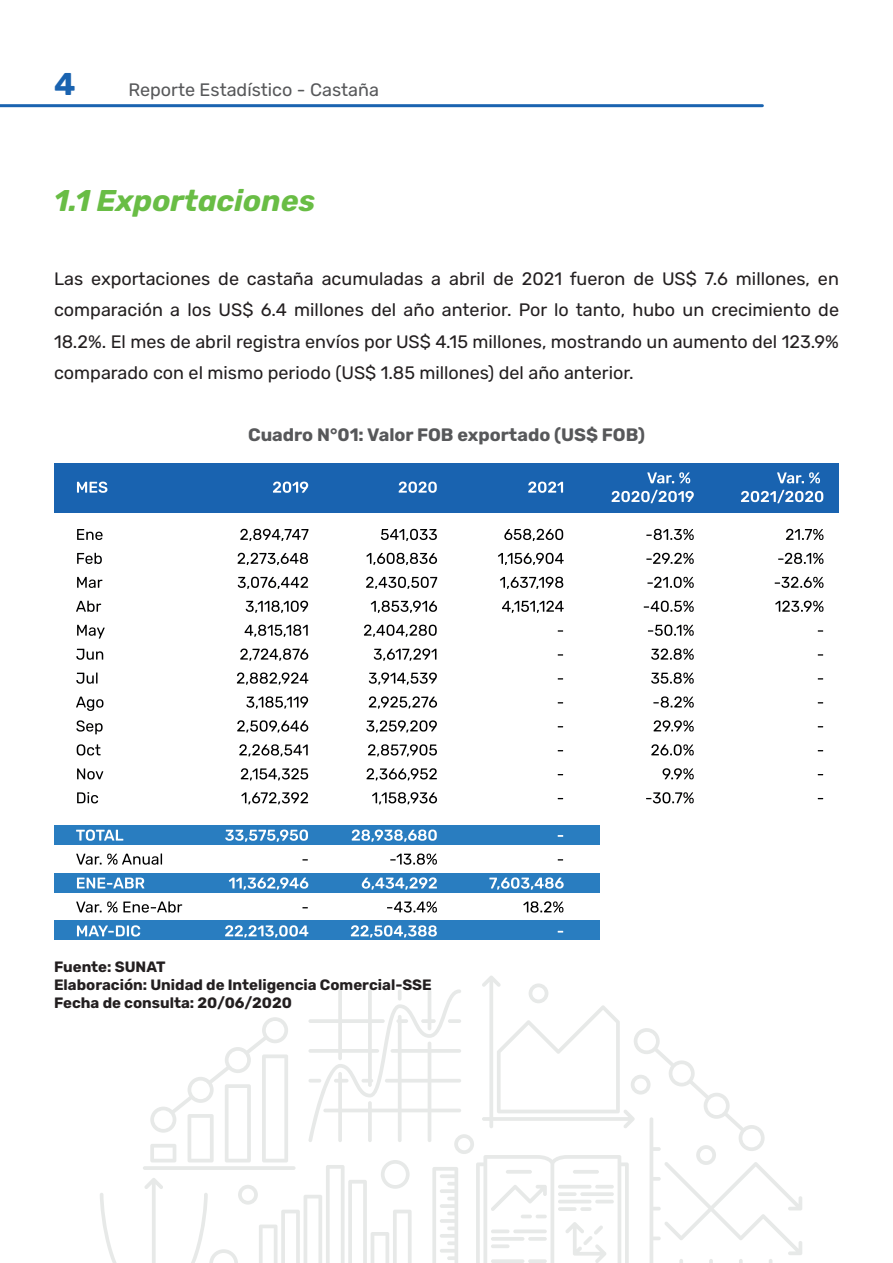
<style>
.page{position:relative;width:893px;height:1263px;background:#fff}
.page>*{position:absolute;margin:0;border:0;box-sizing:border-box;transform-origin:0 0}
.t1{font:700 31.5px "Rubik";color:#1a63b0}
.t2{font:italic 700 30px "Rubik";color:#69bd45}
.t3{font:18px/31.5px "Rubik";color:#231f20;text-align:justify}
.t4{font:700 18px "Rubik";color:#57585a}
.t5{font:18px "Rubik";color:#57585a}
.t6{font:700 15px/18px "Rubik";color:#231f20}
</style>
<div class="page">
<hr style="left:0;top:104px;width:762px;height:3px;background:#1a63b0">
<svg style="left:100px;top:976px;width:702px;height:287px"></svg>
<div style="left:54px;top:463px;width:785px;height:50px;background:#1963b0"></div>
<div style="left:54px;top:825px;width:545px;height:20px;background:#297dc0"></div>
<div style="left:54px;top:873px;width:545px;height:19px;background:#297dc0"></div>
<div style="left:54px;top:920px;width:545px;height:20px;background:#297dc0"></div>
<svg style="left:77px;top:529px;width:26px;height:11px"></svg>
<svg style="left:77px;top:553px;width:25px;height:11px"></svg>
<svg style="left:77px;top:577px;width:25px;height:11px"></svg>
<svg style="left:76px;top:601px;width:25px;height:11px"></svg>
<svg style="left:77px;top:625px;width:28px;height:14px"></svg>
<svg style="left:76px;top:649px;width:27px;height:11px"></svg>
<svg style="left:76px;top:672px;width:22px;height:12px"></svg>
<svg style="left:76px;top:697px;width:27px;height:14px"></svg>
<svg style="left:76px;top:720px;width:27px;height:14px"></svg>
<svg style="left:77px;top:744px;width:24px;height:11px"></svg>
<svg style="left:77px;top:768px;width:26px;height:11px"></svg>
<svg style="left:77px;top:792px;width:21px;height:11px"></svg>
<svg style="left:76px;top:829px;width:47px;height:12px"></svg>
<svg style="left:76px;top:853px;width:86px;height:12px"></svg>
<svg style="left:77px;top:877px;width:67px;height:11px"></svg>
<svg style="left:76px;top:901px;width:106px;height:11px"></svg>
<svg style="left:77px;top:925px;width:63px;height:11px"></svg>
<svg style="left:240px;top:529px;width:68px;height:12px"></svg>
<svg style="left:238px;top:553px;width:70px;height:12px"></svg>
<svg style="left:238px;top:577px;width:70px;height:12px"></svg>
<svg style="left:246px;top:601px;width:62px;height:12px"></svg>
<svg style="left:245px;top:625px;width:63px;height:12px"></svg>
<svg style="left:240px;top:648px;width:68px;height:13px"></svg>
<svg style="left:237px;top:672px;width:71px;height:13px"></svg>
<svg style="left:246px;top:696px;width:62px;height:13px"></svg>
<svg style="left:237px;top:720px;width:71px;height:13px"></svg>
<svg style="left:239px;top:744px;width:69px;height:12px"></svg>
<svg style="left:241px;top:768px;width:67px;height:12px"></svg>
<svg style="left:241px;top:792px;width:67px;height:12px"></svg>
<svg style="left:225px;top:829px;width:83px;height:13px"></svg>
<svg style="left:229px;top:877px;width:79px;height:13px"></svg>
<svg style="left:225px;top:925px;width:83px;height:12px"></svg>
<svg style="left:381px;top:529px;width:56px;height:12px"></svg>
<svg style="left:366px;top:553px;width:71px;height:12px"></svg>
<svg style="left:366px;top:577px;width:71px;height:12px"></svg>
<svg style="left:371px;top:601px;width:66px;height:12px"></svg>
<svg style="left:364px;top:625px;width:73px;height:12px"></svg>
<svg style="left:374px;top:648px;width:62px;height:13px"></svg>
<svg style="left:369px;top:672px;width:68px;height:13px"></svg>
<svg style="left:369px;top:696px;width:68px;height:13px"></svg>
<svg style="left:366px;top:720px;width:71px;height:13px"></svg>
<svg style="left:368px;top:744px;width:69px;height:12px"></svg>
<svg style="left:367px;top:768px;width:70px;height:12px"></svg>
<svg style="left:372px;top:792px;width:65px;height:12px"></svg>
<svg style="left:352px;top:829px;width:85px;height:13px"></svg>
<svg style="left:390px;top:853px;width:47px;height:12px"></svg>
<svg style="left:362px;top:877px;width:75px;height:13px"></svg>
<svg style="left:387px;top:901px;width:50px;height:11px"></svg>
<svg style="left:351px;top:925px;width:86px;height:12px"></svg>
<svg style="left:504px;top:529px;width:59px;height:12px"></svg>
<svg style="left:498px;top:553px;width:66px;height:12px"></svg>
<svg style="left:500px;top:577px;width:63px;height:12px"></svg>
<svg style="left:502px;top:601px;width:62px;height:12px"></svg>
<svg style="left:489px;top:877px;width:75px;height:13px"></svg>
<svg style="left:523px;top:901px;width:40px;height:11px"></svg>
<svg style="left:646px;top:529px;width:48px;height:11px"></svg>
<svg style="left:646px;top:553px;width:48px;height:11px"></svg>
<svg style="left:647px;top:577px;width:47px;height:11px"></svg>
<svg style="left:644px;top:601px;width:50px;height:11px"></svg>
<svg style="left:648px;top:625px;width:46px;height:11px"></svg>
<svg style="left:651px;top:648px;width:43px;height:12px"></svg>
<svg style="left:651px;top:672px;width:43px;height:12px"></svg>
<svg style="left:653px;top:696px;width:41px;height:12px"></svg>
<svg style="left:654px;top:720px;width:40px;height:11px"></svg>
<svg style="left:651px;top:744px;width:43px;height:11px"></svg>
<svg style="left:663px;top:768px;width:31px;height:11px"></svg>
<svg style="left:646px;top:792px;width:48px;height:11px"></svg>
<svg style="left:786px;top:529px;width:37px;height:11px"></svg>
<svg style="left:778px;top:553px;width:45px;height:11px"></svg>
<svg style="left:775px;top:577px;width:48px;height:11px"></svg>
<svg style="left:775px;top:601px;width:48px;height:11px"></svg>
<svg style="left:77px;top:482px;width:30px;height:11px"></svg>
<svg style="left:273px;top:482px;width:35px;height:11px"></svg>
<svg style="left:399px;top:482px;width:38px;height:11px"></svg>
<svg style="left:528px;top:482px;width:35px;height:11px"></svg>
<svg style="left:647px;top:472px;width:43px;height:11px"></svg>
<svg style="left:612px;top:490px;width:82px;height:13px"></svg>
<svg style="left:777px;top:472px;width:43px;height:11px"></svg>
<svg style="left:741px;top:490px;width:82px;height:13px"></svg>
<h1 class="t1" style="left:54px;top:67px;width:23px">4</h1>
<p class="t5" style="left:128px;top:79px;width:252px">Reporte Estadístico - Castaña</p>
<h2 class="t2" style="left:54px;top:184px;width:263px">1.1 Exportaciones</h2>
<p class="t3" style="left:54px;top:263px;width:787px">Las exportaciones de castaña acumuladas a abril de 2021 fueron de US$ 7.6 millones, en comparación a los US$ 6.4 millones del año anterior. Por lo tanto, hubo un crecimiento de 18.2%. El mes de abril registra envíos por US$ 4.15 millones, mostrando un aumento del 123.9% comparado con el mismo periodo (US$ 1.85 millones) del año anterior.</p>
<p class="t4" style="left:248px;top:424px;width:398px">Cuadro N°01: Valor FOB exportado (US$ FOB)</p>
<p class="t6" style="left:54px;top:958px;width:379px">Fuente: SUNAT<br>Elaboración: Unidad de Inteligencia Comercial-SSE<br>Fecha de consulta: 20/06/2020</p>
</div>
